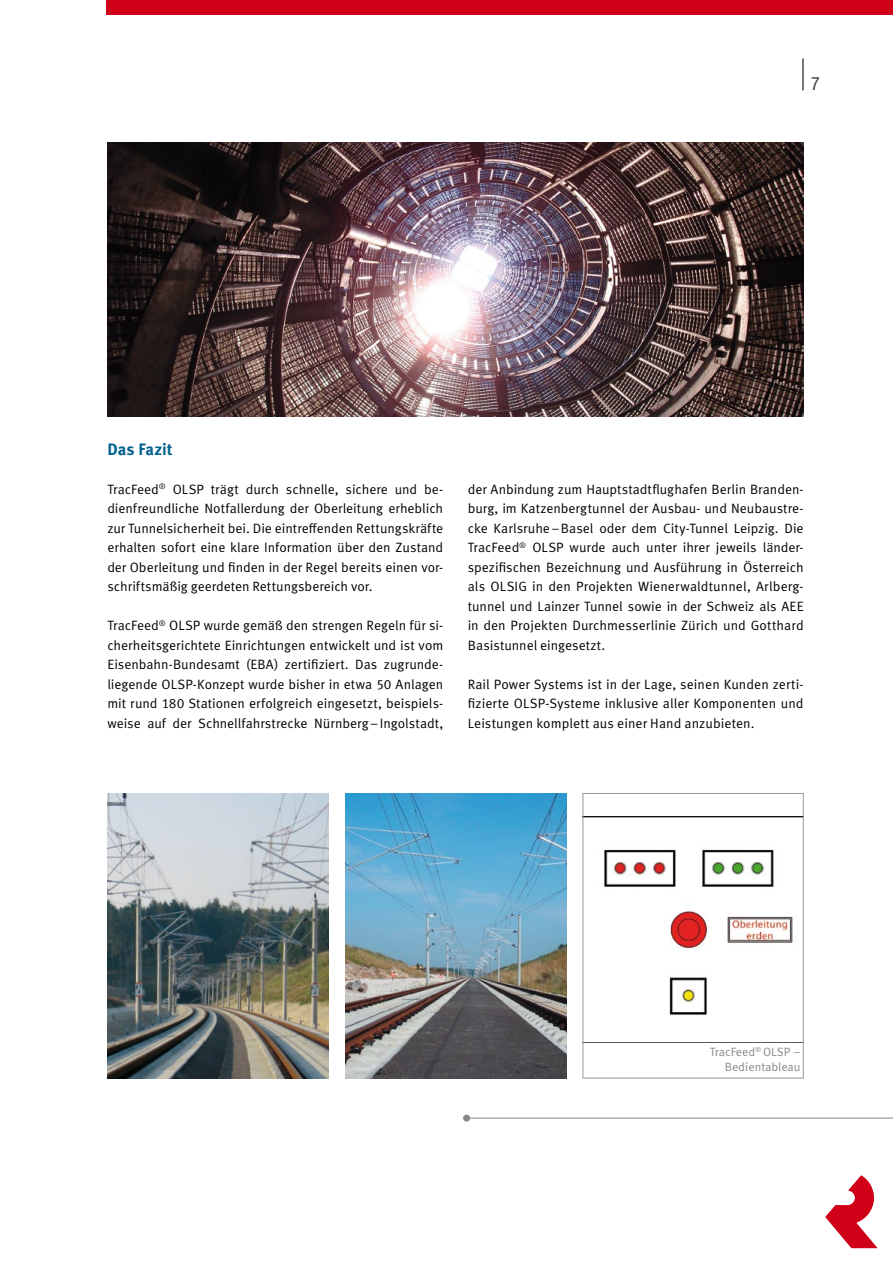
<style>
.page{position:relative;width:893px;height:1263px;background:#fff}
.page>*{position:absolute;margin:0;border:0;box-sizing:border-box;transform-origin:0 0}
.t1{font:300 condensed 18px "Helvetica Neue LT Std";color:#4b4b4d}
.t2{font:700 16.5px "Meta Pro";color:#00618e}
.t3{font:13.5px/19.5px "Meta Pro";color:#000;text-align:justify}
.t4{font:12px/15px "Meta Pro";color:#87888a;text-align:right}
</style>
<div class="page">
<img style="left:585px;top:817px;width:217px;height:198px">
<div style="left:583px;top:793px;width:221px;height:285px;border:1px solid #949a9e"></div>
<img style="left:107px;top:793px;width:221px;height:285px">
<img style="left:346px;top:793px;width:221px;height:285px">
<img style="left:107px;top:143px;width:696px;height:273px">
<div style="left:106px;top:0;width:787px;height:15px;background:#d10019"></div>
<svg style="left:825px;top:1175px;width:52px;height:73px"></svg>
<hr style="left:803px;top:58px;width:1px;height:32px;background:#4b4b4d">
<hr style="left:467px;top:1118px;width:426px;height:1px;background:#87888a">
<div style="left:463px;top:1114px;width:7px;height:7px;background:#87888a;border-radius:50%"></div>
<h1 class="t1" style="left:811px;top:73px;width:10px">7</h1>
<p class="t2" style="left:107px;top:439px;width:67px">Das Fazit</p>
<p class="t3" style="left:107px;top:480px;width:337px">TracFeed<sup>®</sup> OLSP trägt durch schnelle, sichere und be&shy;dienfreundliche Notfallerdung der Oberleitung erheblich zur Tunnelsicherheit bei. Die eintreffenden Rettungskräfte erhalten sofort eine klare Information über den Zustand der Oberleitung und finden in der Regel bereits einen vor&shy;schriftsmäßig geerdeten Rettungsbereich vor.</p>
<p class="t3" style="left:107px;top:616px;width:337px">TracFeed<sup>®</sup> OLSP wurde gemäß den strengen Regeln für si&shy;cherheitsgerichtete Einrichtungen entwickelt und ist vom Eisenbahn-Bundesamt (EBA) zertifiziert. Das zugrunde&shy;liegende OLSP-Konzept wurde bisher in etwa 50 Anlagen mit rund 180 Stationen erfolgreich eingesetzt, beispiels&shy;weise auf der Schnellfahrstrecke N ürnberg–Ingolstadt,</p>
<p class="t3" style="left:468px;top:480px;width:337px;text-align:left">der Anbindung zum Hauptstadtflughafen Berlin Branden&shy;burg, im Katzenbergtunnel der Ausbau- und N eubaustre&shy;cke Karlsruhe–Basel oder dem City-Tunnel Leipzig. Die TracFeed<sup>®</sup> OLSP wurde auch unter ihrer jeweils länder&shy;spezifischen Bezeichnung und Ausführung in Österreich als OLSIG in den Projekten Wienerwaldtunnel, Arlberg&shy;tunnel und Lainzer Tunnel sowie in der Schweiz als AEE<br>in den Projekten Durchmesserlinie Zürich und Gotthard Basistunnel eingesetzt.</p>
<p class="t3" style="left:468px;top:675px;width:337px">Rail Power Systems ist in der Lage, seinen Kunden zerti&shy;fizierte OLSP-Systeme inklusive aller Komponenten und Leistungen komplett aus einer Hand anzubieten.</p>
<p class="t4" style="left:710px;top:1045px;width:92px">TracFeed<sup>®</sup> OLSP –<br>Bedientableau</p>
</div>
